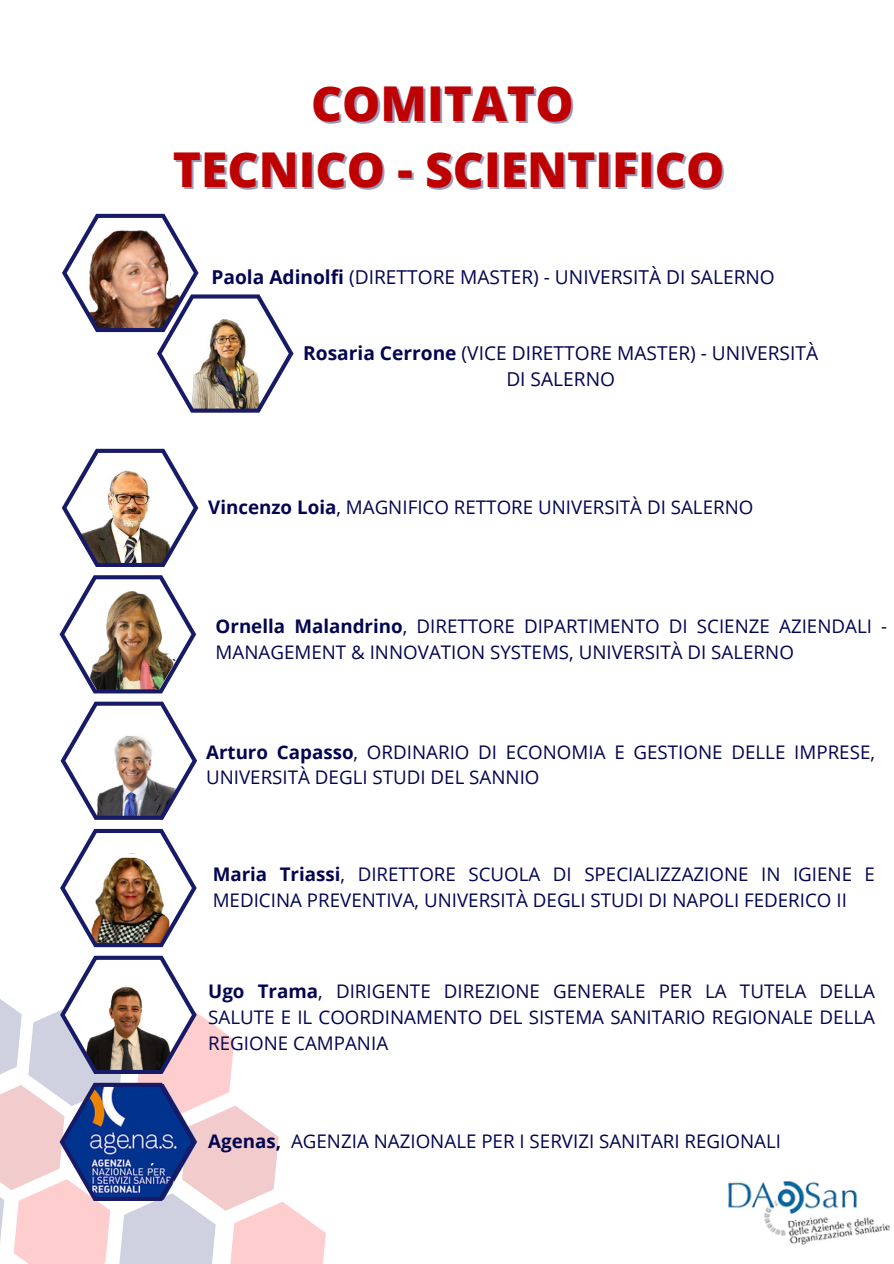
<style>
.page{position:relative;width:894px;height:1264px;background:#fff}
.page>*{position:absolute;margin:0;border:0;box-sizing:border-box;transform-origin:0 0}
.t1{font:800 48px "Open Sans";color:#bf0000}
.t2{font:19.2px/25.8px "Open Sans";color:#030550;text-align:center}
.t3{font:18.75px/25.8px "Open Sans";color:#030550}
.s1{font-weight:700}
</style>
<div class="page">
<img style="left:728px;top:1181px;width:162px;height:64px">
<img style="left:190px;top:412px;width:70px;height:1px">
<img style="left:62px;top:449px;width:136px;height:118px">
<svg style="left:61px;top:701px;width:136px;height:118px"></svg>
<img style="left:60px;top:575px;width:136px;height:118px">
<img style="left:60px;top:829px;width:136px;height:118px">
<img style="left:62px;top:214px;width:231px;height:198px">
<svg style="left:0;top:955px;width:326px;height:308px"></svg>
<p class="t1" style="left:311px;top:69px;width:264px">COMITATO</p>
<p class="t1" style="left:173px;top:136px;width:553px">TECNICO - SCIENTIFICO</p>
<p class="t2" style="left:211px;top:264px;width:564px"><span class="s1">Paola Adinolfi</span> (DIRETTORE MASTER) - UNIVERSITÀ DI SALERNO</p>
<p class="t2" style="left:303px;top:339px;width:516px"><span class="s1">Rosaria Cerrone</span> (VICE DIRETTORE MASTER) - UNIVERSITÀ<br>DI SALERNO</p>
<p class="t3" style="left:208px;top:494px;width:546px"><span class="s1">Vincenzo Loia</span>, MAGNIFICO RETTORE UNIVERSITÀ DI SALERNO</p>
<p class="t3" style="left:215px;top:612px;width:673px"><span class="s1">Ornella Malandrino</span>, DIRETTORE DIPARTIMENTO DI SCIENZE AZIENDALI -<br>MANAGEMENT &amp; INNOVATION SYSTEMS, UNIVERSITÀ DI SALERNO</p>
<p class="t3" style="left:206px;top:738px;width:670px"><span class="s1">Arturo Capasso</span>, ORDINARIO DI ECONOMIA E GESTIONE DELLE IMPRESE,<br>UNIVERSITÀ DEGLI STUDI DEL SANNIO</p>
<p class="t3" style="left:213px;top:860px;width:663px"><span class="s1">Maria Triassi</span>, DIRETTORE SCUOLA DI SPECIALIZZAZIONE IN IGIENE E<br>MEDICINA PREVENTIVA, UNIVERSITÀ DEGLI STUDI DI NAPOLI FEDERICO II</p>
<p class="t3" style="left:208px;top:977px;width:668px;text-align:justify"><span class="s1">Ugo Trama</span>, DIRIGENTE DIREZIONE GENERALE PER LA TUTELA DELLA SALUTE E IL COORDINAMENTO DEL SISTEMA SANITARIO REGIONALE DELLA REGIONE CAMPANIA</p>
<p class="t3" style="left:208px;top:1127px;width:574px"><span class="s1">Agenas,</span> AGENZIA NAZIONALE PER I SERVIZI SANITARI REGIONALI</p>
</div>
